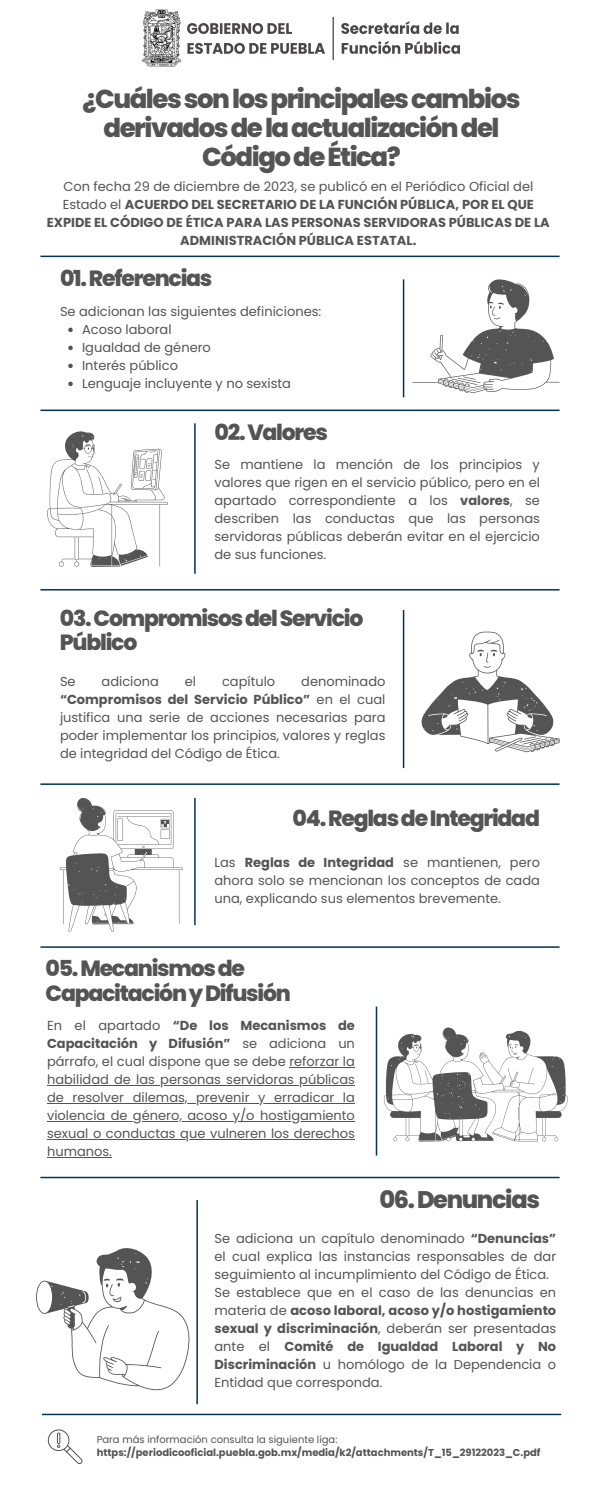
<style>
.page{position:relative;width:600px;height:1500px;background:#fff}
.page>*{position:absolute;margin:0;border:0;box-sizing:border-box;transform-origin:0 0}
.t1{font:800 26px/29.2px "Poppins";letter-spacing:-.055em;color:#545454;text-align:center}
.t2{font:800 24px "Poppins";letter-spacing:-.055em;color:#545454}
.t3{font:800 22px/24.8px "Poppins";letter-spacing:-.055em;color:#545454}
.t4{font:13px/18px "Poppins";color:#545454;text-align:justify}
.t5{font:700 13px/18px "Poppins";color:#545454;text-align:center}
.t6{font:700 10px/13.5px "Poppins";color:#545454}
.s1{font-weight:400}
.s2{font-weight:700}
</style>
<div class="page">
<hr style="left:40px;top:256px;width:520px;height:1px;background:#003354">
<hr style="left:40px;top:589px;width:520px;height:2px;background:#003354">
<hr style="left:40px;top:783px;width:520px;height:2px;background:#003354">
<hr style="left:40px;top:946px;width:520px;height:2px;background:#003354">
<hr style="left:40px;top:1177px;width:520px;height:1px;background:#003354">
<hr style="left:403px;top:279px;width:1px;height:118px;background:#003354">
<hr style="left:403px;top:610px;width:1px;height:158px;background:#003354">
<hr style="left:376px;top:1007px;width:1px;height:149px;background:#003354">
<hr style="left:194px;top:423px;width:2px;height:151px;background:#003354">
<hr style="left:194px;top:798px;width:2px;height:127px;background:#003354">
<hr style="left:196px;top:1200px;width:2px;height:204px;background:#003354">
<hr style="left:40px;top:410px;width:520px;height:1px;background:#003354">
<hr style="left:42px;top:1414px;width:519px;height:1px;background:#003354">
<svg style="left:60px;top:798px;width:123px;height:133px"></svg>
<svg style="left:413px;top:279px;width:146px;height:114px"></svg>
<svg style="left:422px;top:632px;width:138px;height:120px"></svg>
<svg style="left:47px;top:431px;width:120px;height:136px"></svg>
<svg style="left:384px;top:1027px;width:184px;height:115px"></svg>
<svg style="left:36px;top:1248px;width:154px;height:143px"></svg>
<svg style="left:48px;top:1429px;width:34px;height:35px"></svg>
<img style="left:188px;top:18px;width:271px;height:41px">
<img style="left:142px;top:9px;width:40px;height:58px">
<svg style="left:68px;top:328px;width:5px;height:4px"></svg>
<svg style="left:68px;top:346px;width:5px;height:4px"></svg>
<svg style="left:68px;top:364px;width:5px;height:4px"></svg>
<svg style="left:68px;top:382px;width:5px;height:4px"></svg>
<hr style="left:289px;top:1067px;width:66px;height:1px;background:#545454">
<hr style="left:47px;top:1085px;width:308px;height:1px;background:#545454">
<hr style="left:47px;top:1103px;width:308px;height:1px;background:#545454">
<hr style="left:47px;top:1121px;width:308px;height:1px;background:#545454">
<hr style="left:47px;top:1139px;width:308px;height:1px;background:#545454">
<hr style="left:47px;top:1157px;width:65px;height:1px;background:#545454">
<h2 class="t1" style="left:83px;top:84px;width:439px">¿Cuálessonlosprincipalescambios derivadosdelaactualizacióndel<br>CódigodeÉtica?</h2>
<p class="t5" style="left:47px;top:177px;width:505px"><span class="s1">Con fecha 29 de diciembre de 2023, se publicó en el Periódico Oficial del Estado el</span> ACUERDO DEL SECRETARIO DE LA FUNCIÓN PÚBLICA, POR EL QUE EXPIDE EL CÓDIGO DE ÉTICA PARA LAS PERSONAS SERVIDORAS PÚBLICAS DE LA ADMINISTRACIÓN PÚBLICA ESTATAL.</p>
<p class="t3" style="left:60px;top:266px;width:154px">01.Referencias</p>
<p class="t4" style="left:60px;top:302px;width:263px">Se adicionan las siguientes definiciones:</p>
<h2 class="t4" style="left:82px;top:320px;width:91px">Acoso laboral</h2>
<h3 class="t4" style="left:82px;top:338px;width:130px">Igualdad de género</h3>
<h2 class="t4" style="left:82px;top:356px;width:97px">Interés público</h2>
<h3 class="t4" style="left:82px;top:374px;width:210px">Lenguaje incluyente y no sexista</h3>
<p class="t3" style="left:215px;top:420px;width:115px">02.Valores</p>
<p class="t4" style="left:215px;top:455px;width:327px">Se mantiene la mención de los principios y valores que rigen en el servicio público, pero en el apartado correspondiente a los <span class="s2">valores</span>, se describen las conductas que las personas servidoras públicas deberán evitar en el ejercicio de sus funciones.</p>
<h3 class="t3" style="left:60px;top:606px;width:305px">03.CompromisosdelServicio<br>Público</h3>
<p class="t4" style="left:60px;top:673px;width:17px">Se</p>
<p class="t4" style="left:102px;top:673px;width:59px">adiciona</p>
<p class="t4" style="left:185px;top:673px;width:13px">el</p>
<p class="t4" style="left:222px;top:673px;width:55px">capítulo</p>
<p class="t4" style="left:60px;top:673px;width:327px;text-indent:241px">denominado <span class="s2">“Compromisos del Servicio Público”</span> en el cual justifica una serie de acciones necesarias para poder implementar los principios, valores y reglas de integridad del Código de Ética.</p>
<p class="t3" style="left:293px;top:806px;width:249px">04.ReglasdeIntegridad</p>
<p class="t4" style="left:215px;top:854px;width:327px">Las <span class="s2">Reglas de Integridad</span> se mantienen, pero ahora solo se mencionan los conceptos de cada una, explicando sus elementos brevemente.</p>
<p class="t3" style="left:46px;top:956px;width:247px">05.Mecanismosde<br>CapacitaciónyDifusión</p>
<p class="t4" style="left:47px;top:1017px;width:309px">En el apartado <span class="s2">“De los Mecanismos de Capacitación y Difusión”</span> se adiciona un párrafo, el cual dispone que se debe reforzar la</p>
<h2 class="t4" style="left:47px;top:1071px;width:309px">habilidad de las personas servidoras públicas</h2>
<h3 class="t4" style="left:47px;top:1089px;width:309px">de resolver dilemas, prevenir y erradicar la</h3>
<h2 class="t4" style="left:47px;top:1107px;width:309px">violencia de género, acoso y/o hostigamiento</h2>
<h3 class="t4" style="left:47px;top:1125px;width:309px">sexual o conductas que vulneren los derechos humanos.</h3>
<h1 class="t2" style="left:380px;top:1182px;width:162px">06.Denuncias</h1>
<h3 class="t4" style="left:215px;top:1229px;width:343px;text-align:left">Se adiciona un capítulo denominado <span class="s2">“Denuncias” </span>el cual explica las instancias responsables de dar seguimiento al incumplimiento del Código de Ética.<br>Se establece que en el caso de las denuncias en materia de <span class="s2">acoso laboral, acoso y/o hostigamiento sexual y discriminación</span>, deberán ser presentadas ante el <span class="s2">Comité de Igualdad Laboral y No Discriminación</span> u homólogo de la Dependencia o Entidad que corresponda.</h3>
<h1 class="t6" style="left:97px;top:1432px;width:445px"><span class="s1">Para más información consulta la siguiente liga: </span>https://periodicooficial.puebla.gob.mx/media/k2/attachments/T_15_29122023_C.pdf</h1>
</div>
